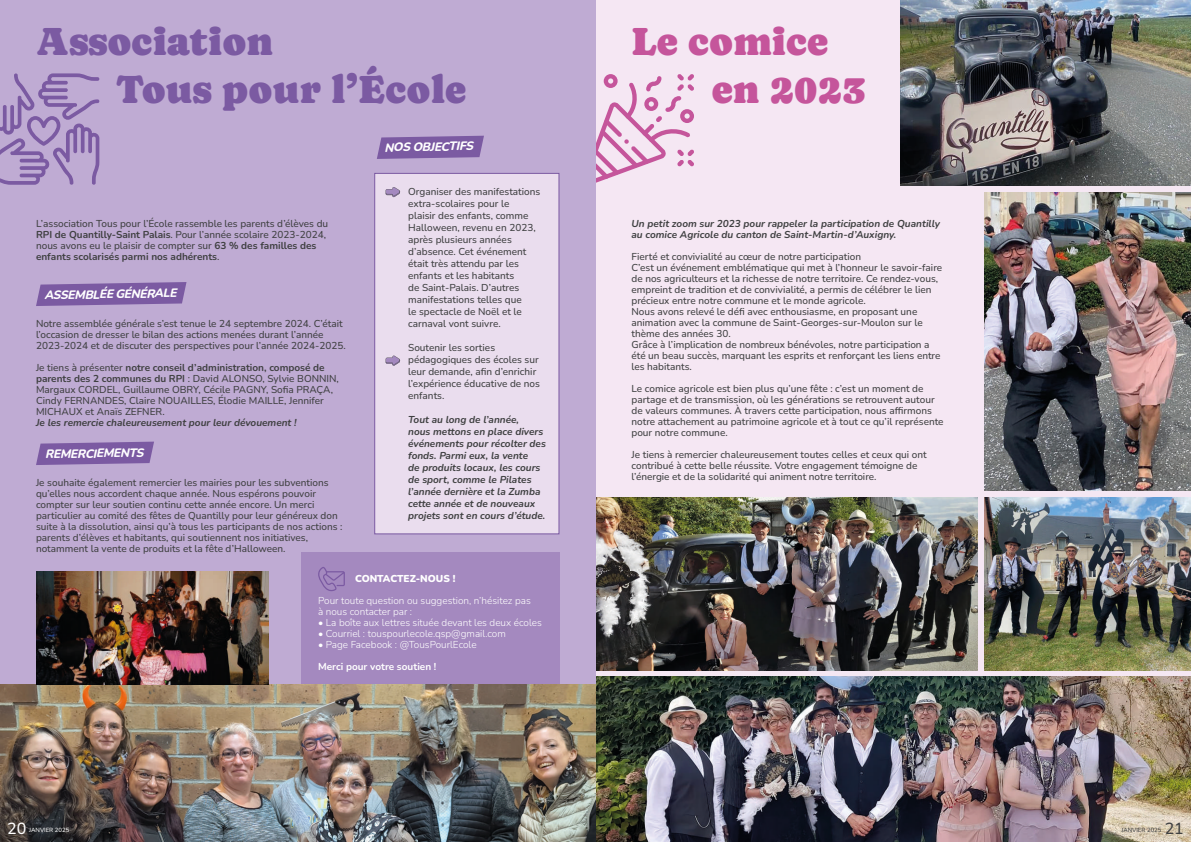
<style>
.page{position:relative;width:1191px;height:842px;background:#fff}
.page>*{position:absolute;margin:0;border:0;box-sizing:border-box;transform-origin:0 0}
.t1{font:40px/48px "Caprasimo";color:#7b5aa2}
.t2{font:40px/48px "Caprasimo";color:#c5559b}
.t3{font:500 16px "Nunito";color:#3f4041}
.t4{font:500 16px "Nunito";color:#fff}
.t5{font:italic 800 12px "Nunito";color:#fff}
.t6{font:500 10px/11px "Nunito";color:#3f4041}
.t7{font:italic 700 10px/12px "Nunito";color:#3f4041}
.t8{font:300 10px/11px "Nunito";color:#fff}
.t9{font:700 10px "Nunito";color:#fff}
.t10{font:900 10px "Nunito";color:#fff}
.t11{font:500 6px "Nunito";color:#3f4041}
.t12{font:500 6px "Nunito";color:#fff}
.s1{font-weight:700}
</style>
<div class="page">
<div style="left:577px;top:0;width:614px;height:842px;background:#f5e7f3"></div>
<svg style="left:595px;top:74px;width:99px;height:111px"></svg>
<img style="left:900px;top:0;width:291px;height:186px">
<img style="left:984px;top:497px;width:207px;height:174px">
<img style="left:595px;top:497px;width:382px;height:174px">
<img style="left:595px;top:676px;width:596px;height:166px">
<img style="left:984px;top:193px;width:207px;height:298px">
<div style="left:0;top:0;width:595px;height:842px;background:#bfabd3"></div>
<svg style="left:0;top:73px;width:100px;height:112px"></svg>
<div style="left:301px;top:552px;width:258px;height:158px;background:#a489bf"></div>
<svg style="left:318px;top:567px;width:27px;height:24px"></svg>
<div style="left:374px;top:173px;width:185px;height:361px;background:#eaddee;border:1px solid #7b5aa2"></div>
<svg style="left:386px;top:187px;width:14px;height:10px"></svg>
<svg style="left:386px;top:355px;width:14px;height:11px"></svg>
<svg style="left:377px;top:136px;width:107px;height:23px;background:#8262a7"></svg>
<img style="left:0;top:684px;width:595px;height:158px">
<svg style="left:36px;top:282px;width:150px;height:24px;background:#8464a8"></svg>
<svg style="left:36px;top:442px;width:118px;height:23px;background:#8262a7"></svg>
<img style="left:36px;top:571px;width:232px;height:113px">
<h1 class="t1" style="left:116px;top:18px;width:352px;text-indent:-80px">Association<br>Tous pour l’École</h1>
<p class="t6" style="left:36px;top:218px;width:294px">L’association Tous pour l’École rassemble les parents d’élèves du <span class="s1">RPI de Quantilly-Saint Palais</span>. Pour l’année scolaire 2023-2024, nous avons eu le plaisir de compter sur <span class="s1">63 % des familles des enfants scolarisés parmi nos adhérents</span>.</p>
<p class="t5" style="left:44px;top:287px;width:134px;rotate:-1deg">ASSEMBLÉE GÉNÉRALE</p>
<p class="t6" style="left:36px;top:318px;width:311px">Notre assemblée générale s’est tenue le 24 septembre 2024. C’était l’occasion de dresser le bilan des actions menées durant l’année<br>2023-2024 et de discuter des perspectives pour l’année 2024-2025.</p>
<p class="t6" style="left:36px;top:362px;width:304px">Je tiens à présenter <span class="s1">notre conseil d’administration, composé de parents des 2 communes du RPI</span> : David ALONSO, Sylvie BONNIN, Margaux CORDEL, Guillaume OBRY, Cécile PAGNY, Sofia PRAÇA, Cindy FERNANDES, Claire NOUAILLES, Élodie MAILLE, Jennifer MICHAUX et Anaïs ZEFNER.</p>
<p class="t7" style="left:36px;top:416px;width:262px">Je les remercie chaleureusement pour leur dévouement !</p>
<p class="t5" style="left:45px;top:446px;width:100px;rotate:-1deg">REMERCIEMENTS</p>
<p class="t6" style="left:36px;top:477px;width:308px">Je souhaite également remercier les mairies pour les subventions qu’elles nous accordent chaque année. Nous espérons pouvoir compter sur leur soutien continu cette année encore. Un merci particulier au comité des fêtes de Quantilly pour leur généreux don suite à la dissolution, ainsi qu’à tous les participants de nos actions : parents d’élèves et habitants, qui soutiennent nos initiatives, notamment la vente de produits et la fête d’Halloween.</p>
<p class="t5" style="left:384px;top:139px;width:90px;rotate:-1deg">NOS OBJECTIFS</p>
<p class="t6" style="left:408px;top:185px;width:134px;line-height:12px">Organiser des manifestations extra-scolaires pour le<br>plaisir des enfants, comme<br>Halloween, revenu en 2023, après plusieurs années d’absence. Cet événement était très attendu par les enfants et les habitants<br>de Saint-Palais. D’autres manifestations telles que<br>le spectacle de Noël et le carnaval vont suivre.</p>
<p class="t6" style="left:408px;top:341px;width:133px;line-height:12px">Soutenir les sorties pédagogiques des écoles sur leur demande, afin d’enrichir l’expérience éducative de nos enfants.</p>
<p class="t7" style="left:408px;top:413px;width:139px">Tout au long de l’année,<br>nous mettons en place divers événements pour récolter des fonds. Parmi eux, la vente<br>de produits locaux, les cours de sport, comme le Pilates l’année dernière et la Zumba cette année et de nouveaux projets sont en cours d’étude.</p>
<h2 class="t4" style="left:7px;top:817px;width:21px">20</h2>
<p class="t12" style="left:29px;top:825px;width:42px">JANVIER 2025</p>
<p class="t10" style="left:355px;top:572px;width:102px">CONTACTEZ-NOUS !</p>
<p class="t8" style="left:318px;top:595px;width:214px">Pour toute question ou suggestion, n’hésitez pas à nous contacter par :</p>
<p class="t8" style="left:318px;top:617px;width:225px">• La boîte aux lettres située devant les deux écoles</p>
<p class="t8" style="left:318px;top:628px;width:189px">• Courriel : touspourlecole.qsp@gmail.com</p>
<p class="t8" style="left:318px;top:639px;width:160px">• Page Facebook : @TousPourlEcole</p>
<p class="t9" style="left:318px;top:660px;width:120px">Merci pour votre soutien !</p>
<h1 class="t2" style="left:711px;top:18px;width:156px;text-indent:-80px">Le comice en 2023</h1>
<p class="t7" style="left:631px;top:218px;width:310px;line-height:11px">Un petit zoom sur 2023 pour rappeler la participation de Quantilly au comice Agricole du canton de Saint-Martin-d’Auxigny.</p>
<p class="t6" style="left:631px;top:251px;width:312px">Fierté et convivialité au cœur de notre participation<br>C’est un événement emblématique qui met à l’honneur le savoir-faire de nos agriculteurs et la richesse de notre territoire. Ce rendez-vous, empreint de tradition et de convivialité, a permis de célébrer le lien précieux entre notre commune et le monde agricole.<br>Nous avons relevé le défi avec enthousiasme, en proposant une animation avec la commune de Saint-Georges-sur-Moulon sur le thème des années 30.<br>Grâce à l’implication de nombreux bénévoles, notre participation a été un beau succès, marquant les esprits et renforçant les liens entre les habitants.</p>
<p class="t6" style="left:631px;top:383px;width:313px">Le comice agricole est bien plus qu’une fête : c’est un moment de partage et de transmission, où les générations se retrouvent autour de valeurs communes. À travers cette participation, nous affirmons notre attachement au patrimoine agricole et à tout ce qu’il représente pour notre commune.</p>
<p class="t6" style="left:631px;top:449px;width:297px">Je tiens à remercier chaleureusement toutes celles et ceux qui ont contribué à cette belle réussite. Votre engagement témoigne de l’énergie et de la solidarité qui animent notre territoire.</p>
<p class="t11" style="left:1121px;top:825px;width:42px">JANVIER 2025</p>
<h2 class="t3" style="left:1164px;top:817px;width:21px">21</h2>
</div>
